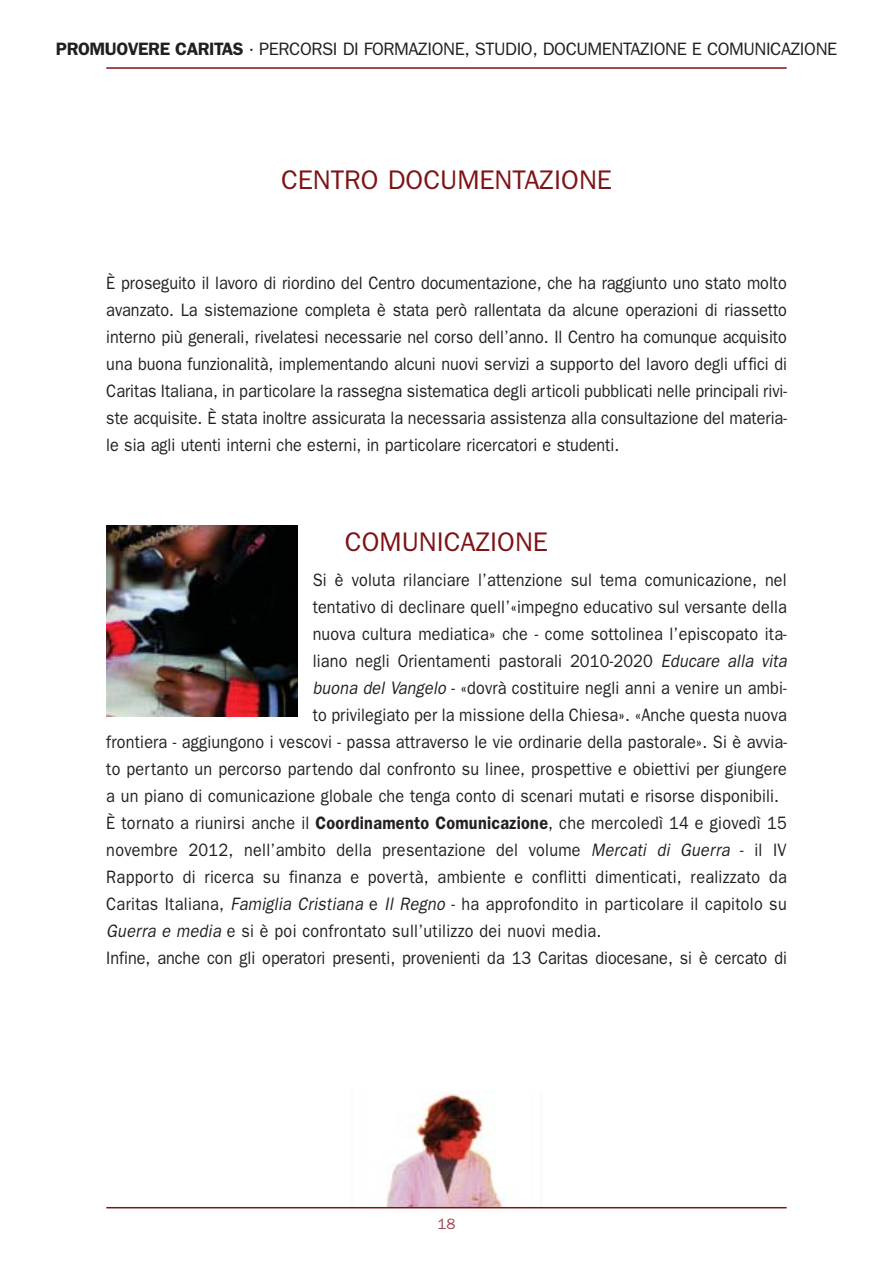
<style>
.page{position:relative;width:893px;height:1263px;background:#fff}
.page>*{position:absolute;margin:0;border:0;box-sizing:border-box;transform-origin:0 0}
.t1{font:27px "Franklin Gothic";color:#7d1315}
.t2{font:18px/27px "Franklin Gothic";letter-spacing:.01em;color:#231f20;text-align:justify;scale:.9 1}
.t3{font:18px "Franklin Gothic";letter-spacing:-.025em;color:#231f20}
.t4{font:15px "Franklin Gothic";color:#a0454e}
.s1{font-weight:600}
.s2{font-style:italic}
</style>
<div class="page">
<img style="left:351px;top:1093px;width:191px;height:114px">
<hr style="left:106px;top:1207px;width:681px;height:1px;background:#7d1416">
<hr style="left:106px;top:67px;width:681px;height:2px;background:#7d1315">
<img style="left:106px;top:525px;width:192px;height:191px">
<p class="t3" style="left:56px;top:43px;width:783px"><span class="s1">PROMUOVERE CARITAS</span> · PERCORSI DI FORMAZIONE, STUDIO, DOCUMENTAZIONE E COMUNICAZIONE</p>
<h1 class="t1" style="left:281px;top:170px;width:332px">CENTRO DOCUMENTAZIONE</h1>
<p class="t2" style="left:106px;top:271px;width:758px">È proseguito il lavoro di riordino del Centro documentazione, che ha raggiunto uno stato molto avanzato. La sistemazione completa è stata però rallentata da alcune operazioni di riassetto interno più generali, rivelatesi necessarie nel corso dell’anno. Il Centro ha comunque acquisito una buona funzionalità, implementando alcuni nuovi servizi a supporto del lavoro degli uffici di Caritas Italiana, in particolare la rassegna sistematica degli articoli pubblicati nelle principali rivi&shy;ste acquisite. È stata inoltre assicurata la necessaria assistenza alla consultazione del materia&shy;le sia agli utenti interni che esterni, in particolare ricercatori e studenti.</p>
<h1 class="t1" style="left:345px;top:533px;width:205px">COMUNICAZIONE</h1>
<p class="t2" style="left:313px;top:568px;width:528px">Si è voluta rilanciare l’attenzione sul tema comunicazione, nel</p>
<p class="t2" style="left:313px;top:595px;width:528px">tentativo di declinare quell’«impegno educativo sul versante della</p>
<p class="t2" style="left:313px;top:622px;width:528px">nuova cultura mediatica» che - come sottolinea l’episcopato ita-</p>
<p class="t2" style="left:313px;top:649px;width:528px">liano negli Orientamenti pastorali 2010-2020 <span class="s2">Educare alla vita</span></p>
<p class="t2" style="left:313px;top:676px;width:528px"><span class="s2">buona del Vangelo</span> - «dovrà costituire negli anni a venire un ambi-</p>
<p class="t2" style="left:313px;top:703px;width:528px">to privilegiato per la missione della Chiesa». «Anche questa nuova</p>
<p class="t2" style="left:106px;top:730px;width:758px">frontiera - aggiungono i vescovi - passa attraverso le vie ordinarie della pastorale». Si è avvia-</p>
<p class="t2" style="left:106px;top:757px;width:758px">to pertanto un percorso partendo dal confronto su linee, prospettive e obiettivi per giungere</p>
<p class="t2" style="left:106px;top:784px;width:749px">a un piano di comunicazione globale che tenga conto di scenari mutati e risorse disponibili.</p>
<p class="t2" style="left:106px;top:811px;width:757px">È tornato a riunirsi anche il <span class="s1">Coordinamento Comunicazione</span>, che mercoledì 14 e giovedì 15</p>
<p class="t2" style="left:106px;top:838px;width:757px">novembre 2012, nell’ambito della presentazione del volume <span class="s2">Mercati di Guerra</span> - il IV</p>
<p class="t2" style="left:106px;top:865px;width:758px">Rapporto di ricerca su finanza e povertà, ambiente e conflitti dimenticati, realizzato da</p>
<p class="t2" style="left:106px;top:892px;width:758px">Caritas Italiana, <span class="s2">Famiglia Cristiana</span> e <span class="s2">Il Regno</span> - ha approfondito in particolare il capitolo su</p>
<p class="t2" style="left:106px;top:919px;width:552px"><span class="s2">Guerra e media</span> e si è poi confrontato sull’utilizzo dei nuovi media.</p>
<p class="t2" style="left:106px;top:946px;width:758px">Infine, anche con gli operatori presenti, provenienti da 13 Caritas diocesane, si è cercato di</p>
<p class="t4" style="left:437px;top:1218px;width:19px">18</p>
</div>
